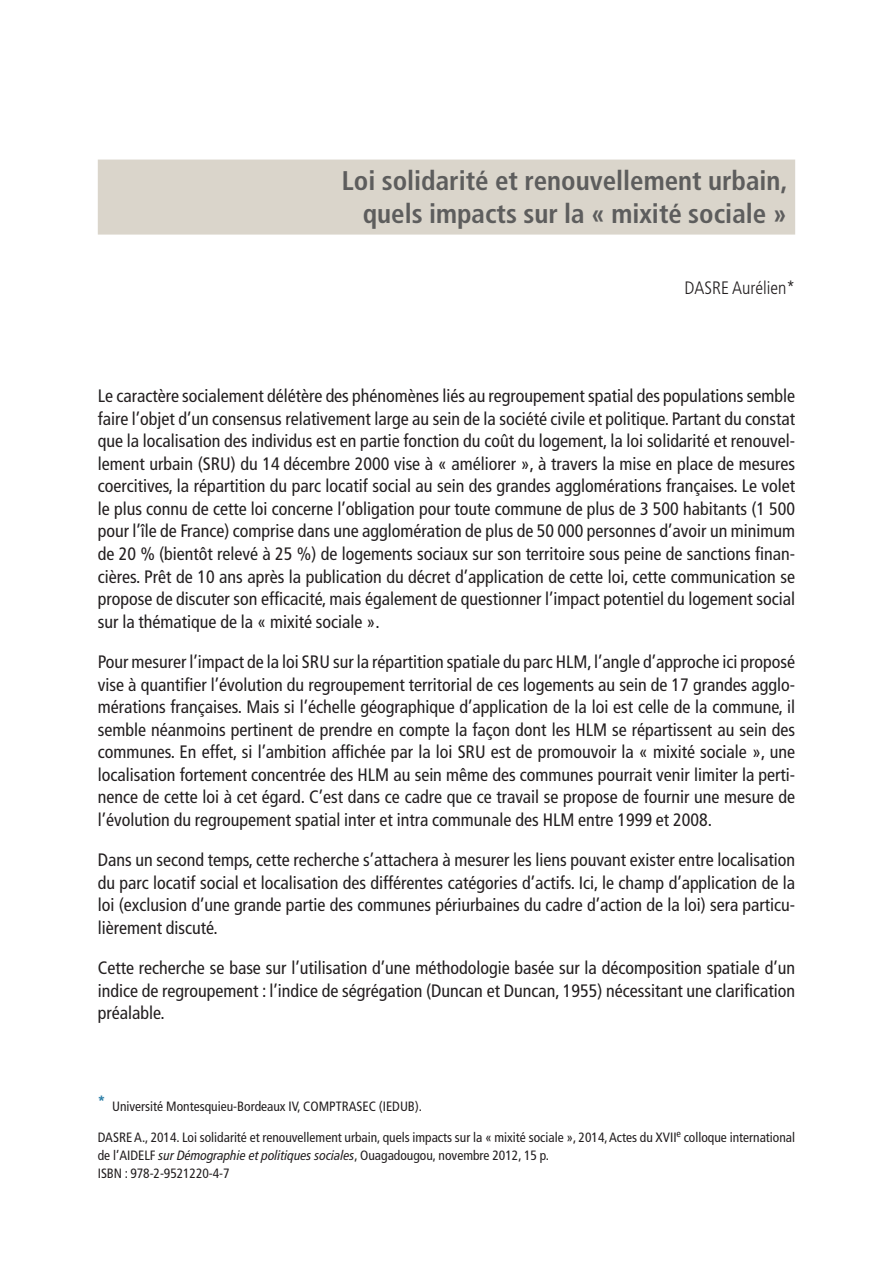
<style>
.page{position:relative;width:893px;height:1263px;background:#fff}
.page>*{position:absolute;margin:0;border:0;box-sizing:border-box;transform-origin:0 0}
.t1{font:700 condensed 27px/33px "Frutiger LT Std";color:#5d5d5d;text-align:right}
.t2{font:condensed 18px/22.5px "Frutiger LT Std";color:#231f20;text-align:justify}
.t3{font:300 condensed 18px "Frutiger LT Std";color:#231f20}
.t4{font:condensed 13.5px/18px "Frutiger LT Std";color:#231f20}
.s1{font-family:"Frutiger LT Com";font-style:italic}
</style>
<div class="page">
<div style="left:98px;top:160px;width:697px;height:75px;background:#dad5cb"></div>
<h1 class="t1" style="left:342px;top:165px;width:447px">Loi solidarité et renouvellement urbain, quels impacts sur la « mixité sociale »</h1>
<p class="t3" style="left:685px;top:277px;width:112px">DASRE Aurélien*</p>
<p class="t2" style="left:98px;top:385px;width:699px">Le caractère socialement délétère des phénomènes liés au regroupement spatial des populations semble faire l’objet d’un consensus relativement large au sein de la société civile et politique. Partant du constat que la localisation des individus est en partie fonction du coût du logement, la loi solidarité et renouvel&shy;lement urbain (SRU) du 14 décembre 2000 vise à « améliorer », à travers la mise en place de mesures coercitives, la répartition du parc locatif social au sein des grandes agglomérations françaises. Le volet le plus connu de cette loi concerne l’obligation pour toute commune de plus de 3 500 habitants (1 500 pour l’île de France) comprise dans une agglomération de plus de 50 000 personnes d’avoir un minimum de 20 % (bientôt relevé à 25 %) de logements sociaux sur son territoire sous peine de sanctions finan&shy;cières. Prêt de 10 ans après la publication du décret d’application de cette loi, cette communication se propose de discuter son efficacité, mais également de questionner l’impact potentiel du logement social sur la thématique de la « mixité sociale ».</p>
<p class="t2" style="left:98px;top:651px;width:699px">Pour mesurer l’impact de la loi SRU sur la répartition spatiale du parc HLM, l’angle d’approche ici proposé vise à quantifier l’évolution du regroupement territorial de ces logements au sein de 17 grandes agglo&shy;mérations françaises. Mais si l’échelle géographique d’application de la loi est celle de la commune, il semble néanmoins pertinent de prendre en compte la façon dont les HLM se répartissent au sein des communes. En effet, si l’ambition affichée par la loi SRU est de promouvoir la « mixité sociale », une localisation fortement concentrée des HLM au sein même des communes pourrait venir limiter la perti&shy;nence de cette loi à cet égard. C’est dans ce cadre que ce travail se propose de fournir une mesure de l’évolution du regroupement spatial inter et intra communale des HLM entre 1999 et 2008.</p>
<p class="t2" style="left:98px;top:849px;width:699px">Dans un second temps, cette recherche s’attachera à mesurer les liens pouvant exister entre localisation du parc locatif social et localisation des différentes catégories d’actifs. Ici, le champ d’application de la loi (exclusion d’une grande partie des communes périurbaines du cadre d’action de la loi) sera particu&shy;lièrement discuté.</p>
<p class="t2" style="left:98px;top:957px;width:699px">Cette recherche se base sur l’utilisation d’une méthodologie basée sur la décomposition spatiale d’un indice de regroupement : l’indice de ségrégation (Duncan et Duncan, 1955) nécessitant une clarification préalable.</p>
<p class="t4" style="left:98px;top:1097px;width:326px"><sup>*</sup> Université Montesquieu-Bordeaux IV, COMPTRASEC (IEDUB).</p>
<p class="t4" style="left:98px;top:1128px;width:699px">DASRE A., 2014. Loi solidarité et renouvellement urbain, quels impacts sur la « mixité sociale », 2014, Actes du XVII<sup>e</sup> colloque international de l’AIDELF <span class="s1">sur Démographie et politiques sociales</span>, Ouagadougou, novembre 2012, 15 p.<br>ISBN : 978-2-9521220-4-7</p>
</div>
